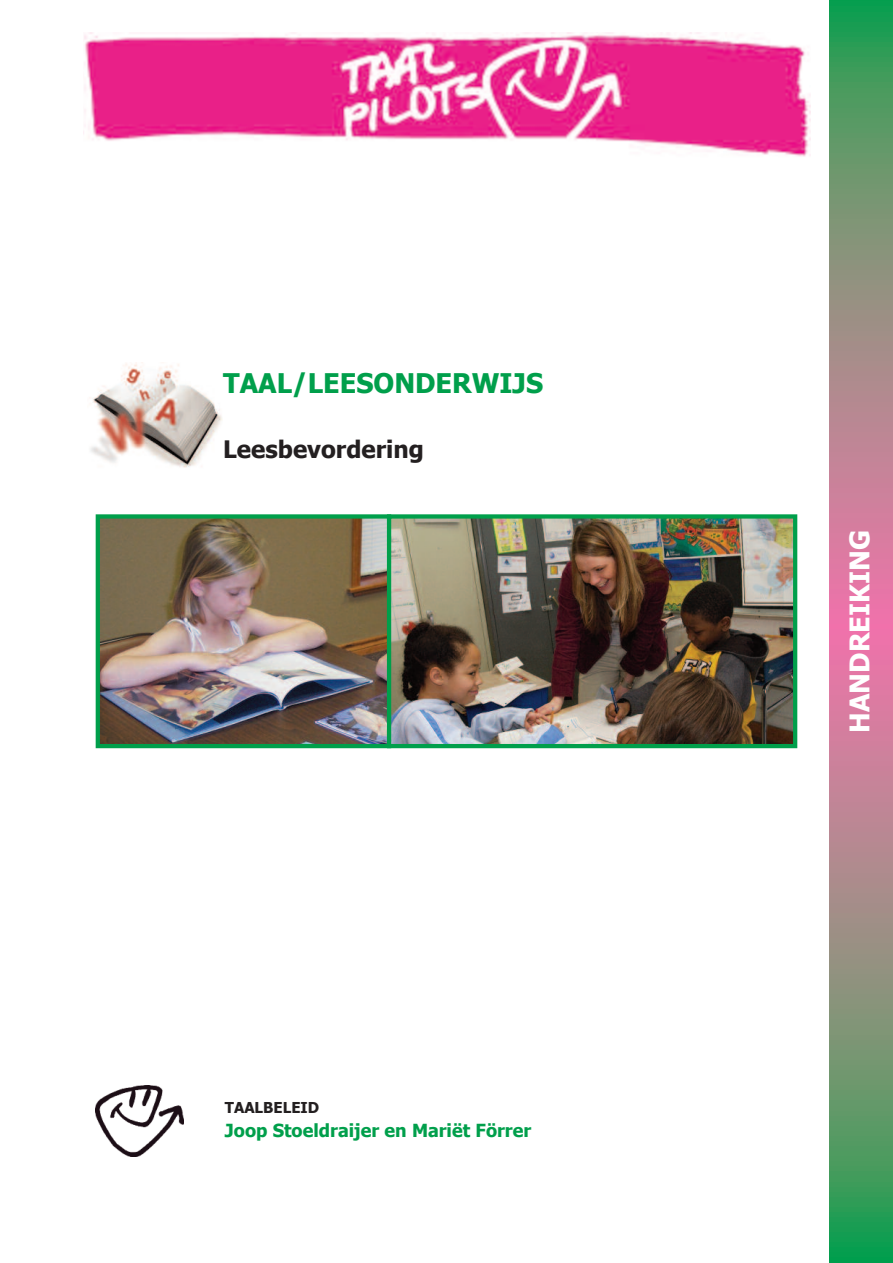
<style>
.page{position:relative;width:893px;height:1263px;background:#fff}
.page>*{position:absolute;margin:0;border:0;box-sizing:border-box;transform-origin:0 0}
.t1{font:700 27px "Tahoma";color:#009f4b}
.t2{font:700 27px "Tahoma";color:#fff}
.t3{font:700 24px "Tahoma";color:#231f20}
.t4{font:700 18px "Tahoma";color:#009f4b}
.t5{font:700 15px "Tahoma";color:#231f20}
</style>
<div class="page">
<img style="left:84px;top:32px;width:727px;height:125px">
<img style="left:90px;top:362px;width:132px;height:106px">
<svg style="left:829px;top:0;width:64px;height:1263px;background:#918d80"></svg>
<img style="left:101px;top:519px;width:285px;height:224px">
<div style="left:96px;top:514px;width:295px;height:234px;border:4px solid #009f4b"></div>
<img style="left:392px;top:519px;width:400px;height:224px">
<div style="left:387px;top:514px;width:410px;height:234px;border:4px solid #009f4b"></div>
<img style="left:96px;top:1085px;width:87px;height:71px">
<h1 class="t1" style="left:223px;top:366px;width:321px">TAAL/LEESonDErwIJS</h1>
<h2 class="t3" style="left:223px;top:434px;width:202px">Leesbevordering</h2>
<p class="t5" style="left:225px;top:1098px;width:96px">TAALBELEID</p>
<p class="t4" style="left:225px;top:1119px;width:308px">Joop Stoeldraijer en Mariët Förrer</p>
<h1 class="t2" style="left:842px;top:733px;width:204px;rotate:-90deg">HAnDrEIKInG</h1>
</div>
